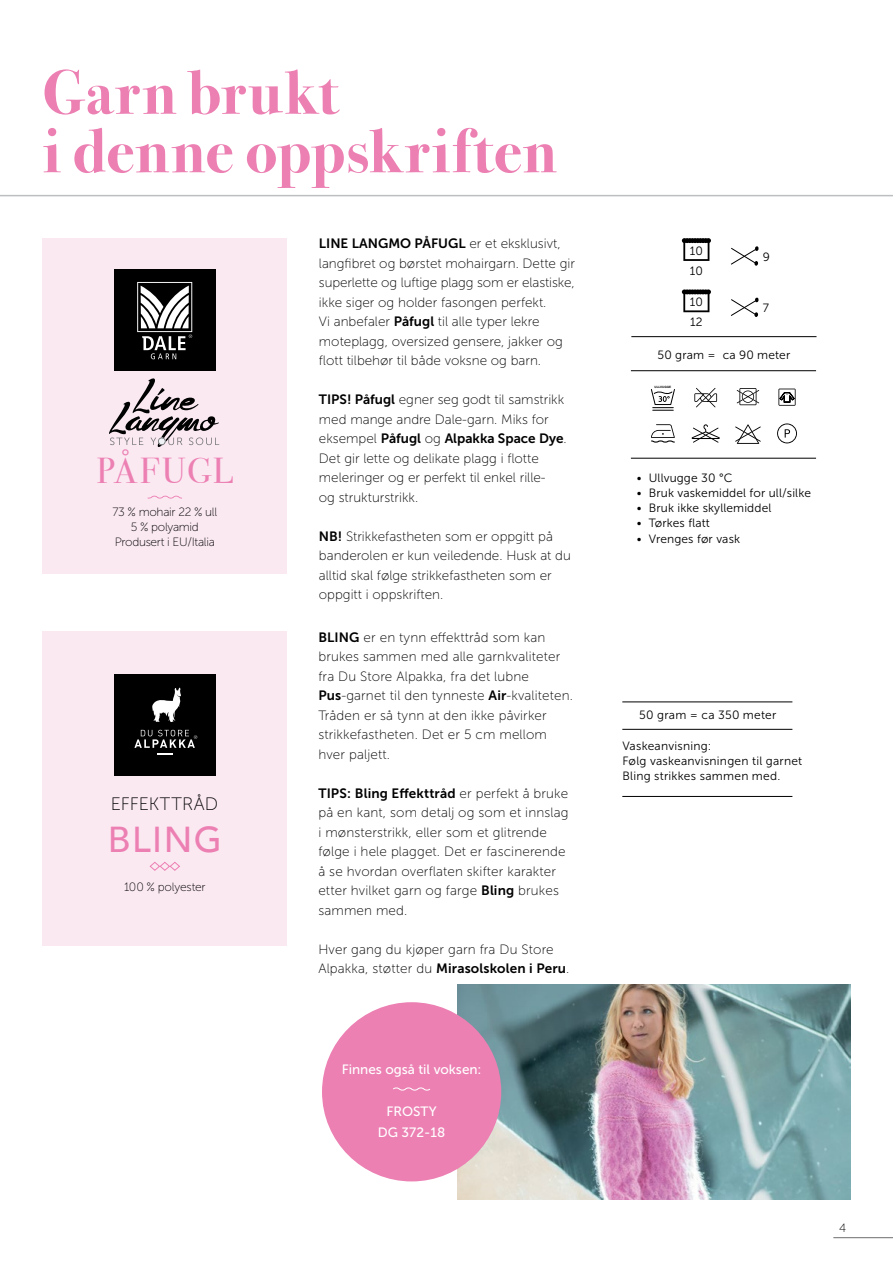
<style>
.page{position:relative;width:893px;height:1263px;background:#fff}
.page>*{position:absolute;margin:0;border:0;box-sizing:border-box;transform-origin:0 0}
.t1{font:700 63px "Bodoni Svty Two ITCTT";letter-spacing:.02em;color:#ec80b3}
.t2{font:36px "Bodoni Svty Two ITCTT";letter-spacing:.05em;color:#ec80b3}
.INNHOLD_-_Midtstilt{font:500 36px "Avenir";letter-spacing:.045em;color:#ec80b3}
.INNHOLD_-_Midtstilt-2{font:18px "Museo Sans 100";letter-spacing:.005em;color:#000}
.t3{font:13.5px/19.5px "Museo Sans 100";color:#000}
.t4{font:13.5px "Museo Sans 500";color:#fff}
.INNHOLD{font:12px/15.3px "Museo Sans 300";letter-spacing:.01em;color:#000}
.INNHOLD_-_Midtstilt-3{font:12px "Museo Sans 100";letter-spacing:-.025em;color:#000}
.INNHOLD_-_Midtstilt-4{font:12px "Museo Sans 300";letter-spacing:.02em;color:#000}
.t5{font:700 3px "Arial";color:#000}
.s1{font-family:"Museo Sans 700"}
</style>
<div class="page">
<hr style="left:833px;top:1237px;width:60px;height:1px;background:#6d6e71">
<hr style="left:0;top:195px;width:893px;height:1px;background:#bcbec0">
<div style="left:43px;top:238px;width:244px;height:335px;background:#fbe9f2"></div>
<div style="left:114px;top:269px;width:102px;height:102px;background:#000"></div>
<svg style="left:137px;top:282px;width:55px;height:77px"></svg>
<svg style="left:148px;top:495px;width:34px;height:4px"></svg>
<svg style="left:731px;top:297px;width:28px;height:20px"></svg>
<svg style="left:682px;top:289px;width:29px;height:23px"></svg>
<hr style="left:631px;top:336px;width:185px;height:1px;background:#000">
<hr style="left:631px;top:370px;width:185px;height:1px;background:#000">
<hr style="left:631px;top:458px;width:185px;height:1px;background:#000">
<svg style="left:777px;top:423px;width:20px;height:20px"></svg>
<svg style="left:651px;top:424px;width:24px;height:19px"></svg>
<svg style="left:737px;top:388px;width:22px;height:17px"></svg>
<svg style="left:735px;top:424px;width:26px;height:20px"></svg>
<svg style="left:694px;top:388px;width:23px;height:19px"></svg>
<svg style="left:651px;top:389px;width:24px;height:22px"></svg>
<svg style="left:692px;top:424px;width:28px;height:19px"></svg>
<svg style="left:778px;top:389px;width:18px;height:17px"></svg>
<svg style="left:731px;top:246px;width:28px;height:20px"></svg>
<svg style="left:682px;top:238px;width:29px;height:23px"></svg>
<svg style="left:109px;top:378px;width:110px;height:69px"></svg>
<img style="left:457px;top:984px;width:393px;height:215px">
<div style="left:322px;top:1002px;width:179px;height:179px;background:#ec80b3;border-radius:50%"></div>
<svg style="left:393px;top:1087px;width:38px;height:4px"></svg>
<div style="left:43px;top:631px;width:244px;height:315px;background:#fbe9f2"></div>
<div style="left:114px;top:674px;width:102px;height:101px;background:#000"></div>
<svg style="left:158px;top:754px;width:15px;height:1px"></svg>
<svg style="left:152px;top:688px;width:29px;height:34px"></svg>
<svg style="left:134px;top:730px;width:63px;height:18px"></svg>
<svg style="left:149px;top:861px;width:31px;height:10px"></svg>
<hr style="left:622px;top:702px;width:170px;height:1px;background:#000">
<hr style="left:622px;top:729px;width:170px;height:1px;background:#000">
<hr style="left:622px;top:796px;width:170px;height:1px;background:#000">
<p class="t1" style="left:43px;top:40px;width:297px">Garn brukt</p>
<p class="t1" style="left:43px;top:99px;width:516px">i denne oppskriften</p>
<p class="t2" style="left:97px;top:442px;width:138px">PÅFUGL</p>
<p class="INNHOLD_-_Midtstilt-3" style="left:112px;top:506px;width:106px">73 % mohair 22 % ull</p>
<p class="INNHOLD_-_Midtstilt-3" style="left:131px;top:521px;width:70px">5 % polyamid</p>
<p class="INNHOLD_-_Midtstilt-3" style="left:115px;top:536px;width:101px">Produsert i EU/Italia</p>
<p class="INNHOLD_-_Midtstilt-2" style="left:111px;top:794px;width:109px">EFFEKTTRÅD</p>
<p class="INNHOLD_-_Midtstilt" style="left:108px;top:808px;width:116px">BLING</p>
<p class="INNHOLD_-_Midtstilt-3" style="left:124px;top:880px;width:83px">100 % polyester</p>
<p class="t3" style="left:319px;top:234px;width:258px"><span class="s1">LINE LANGMO PÅFUGL</span> er et eksklusivt, langfibret og børstet mohairgarn. Dette gir superlette og luftige plagg som er elastiske, ikke siger og holder fasongen perfekt.</p>
<p class="t3" style="left:319px;top:312px;width:222px">Vi anbefaler <span class="s1">Påfugl</span> til alle typer lekre</p>
<p class="t3" style="left:319px;top:332px;width:245px">moteplagg, oversized gensere, jakker og flott tilbehør til både voksne og barn.</p>
<p class="t3" style="left:319px;top:390px;width:249px"><span class="s1">TIPS! Påfugl</span> egner seg godt til samstrikk med mange andre Dale-garn. Miks for eksempel <span class="s1">Påfugl</span> og <span class="s1">Alpakka Space Dye</span>.</p>
<p class="t3" style="left:319px;top:449px;width:221px">Det gir lette og delikate plagg i flotte</p>
<p class="t3" style="left:319px;top:468px;width:228px">meleringer og er perfekt til enkel rille&shy;og strukturstrikk.</p>
<p class="t3" style="left:319px;top:527px;width:253px"><span class="s1">NB!</span> Strikkefastheten som er oppgitt på banderolen er kun veiledende. Husk at du alltid skal følge strikkefastheten som er oppgitt i oppskriften.</p>
<p class="t3" style="left:318px;top:627px;width:243px"><span class="s1">BLING</span> er en tynn effekttråd som kan brukes sammen med alle garnkvaliteter fra Du Store Alpakka, fra det lubne</p>
<p class="t3" style="left:318px;top:686px;width:256px"><span class="s1">Pus</span>-garnet til den tynneste <span class="s1">Air</span>-kvaliteten.<br>Tråden er så tynn at den ikke påvirker strikkefastheten. Det er 5 cm mellom hver paljett.</p>
<p class="t3" style="left:318px;top:783px;width:252px"><span class="s1">TIPS: Bling Effekttråd</span> er perfekt å bruke på en kant, som detalj og som et innslag i mønsterstrikk, eller som et glitrende følge i hele plagget. Det er fascinerende å se hvordan overflaten skifter karakter etter hvilket garn og farge <span class="s1">Bling</span> brukes sammen med.</p>
<p class="t3" style="left:318px;top:939px;width:252px">Hver gang du kjøper garn fra Du Store<br>Alpakka, støtter du <span class="s1">Mirasolskolen i Peru</span>.</p>
<p class="t4" style="left:342px;top:1062px;width:141px">Finnes også til voksen:</p>
<p class="t4" style="left:386px;top:1104px;width:52px">FROSTY</p>
<p class="t4" style="left:378px;top:1125px;width:69px">DG 372-18</p>
<p class="INNHOLD" style="left:690px;top:243px;width:15px">10</p>
<p class="INNHOLD" style="left:690px;top:263px;width:15px">10</p>
<p class="INNHOLD" style="left:690px;top:295px;width:15px">10</p>
<p class="INNHOLD" style="left:690px;top:314px;width:14px">12</p>
<p class="INNHOLD" style="left:763px;top:249px;width:9px">9</p>
<p class="INNHOLD" style="left:763px;top:300px;width:8px">7</p>
<p class="INNHOLD" style="left:657px;top:347px;width:134px">50 gram = ca 90 meter</p>
<p class="t5" style="left:655px;top:385px;width:18px">ULLVUGGE</p>
<p class="INNHOLD" style="left:637px;top:470px;width:97px">• Ullvugge 30 °C</p>
<p class="INNHOLD" style="left:637px;top:485px;width:176px">• Bruk vaskemiddel for ull/silke</p>
<p class="INNHOLD" style="left:637px;top:500px;width:136px">• Bruk ikke skyllemiddel</p>
<p class="INNHOLD" style="left:637px;top:516px;width:75px">• Tørkes flatt</p>
<p class="INNHOLD" style="left:637px;top:531px;width:105px">• Vrenges før vask</p>
<p class="INNHOLD_-_Midtstilt-4" style="left:639px;top:709px;width:139px">50 gram = ca 350 meter</p>
<p class="INNHOLD" style="left:622px;top:738px;width:91px">Vaskeanvisning:</p>
<p class="INNHOLD" style="left:622px;top:753px;width:181px">Følg vaskeanvisningen til garnet<br>Bling strikkes sammen med.</p>
<p class="INNHOLD_-_Midtstilt-3" style="left:839px;top:1221px;width:9px">4</p>
</div>
